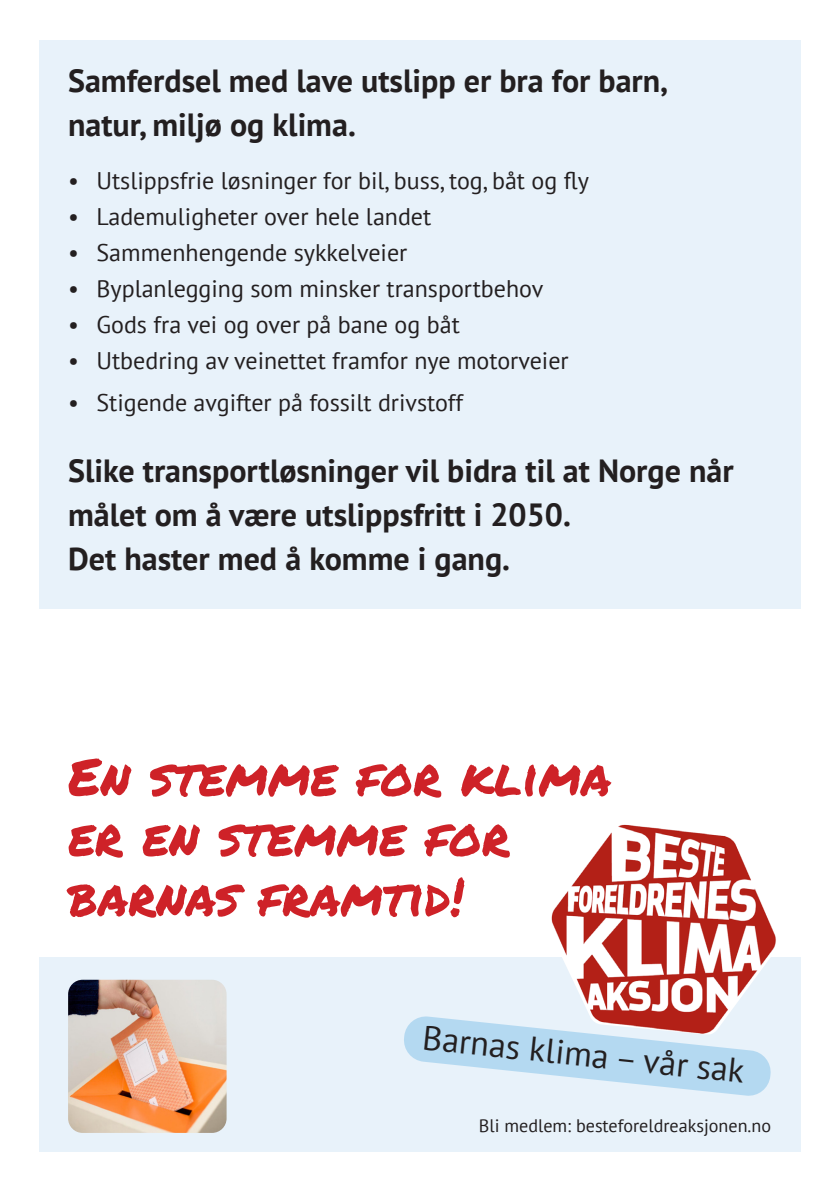
<style>
.page{position:relative;width:840px;height:1191px;background:#fff}
.page>*{position:absolute;margin:0;border:0;box-sizing:border-box;transform-origin:0 0}
.t1{font:52px/60px "Permanent Marker";color:#ce2228}
.t2{font:34px "PT Sans";color:#231f20}
.t3{font:700 32px/44px "PT Sans";color:#231f20}
.t4{font:24px "PT Sans";color:#231f20}
.t5{font:18px "PT Sans";color:#231f20}
</style>
<div class="page">
<div style="left:39px;top:40px;width:760px;height:568px;background:#e8f2fa"></div>
<div style="left:39px;top:957px;width:760px;height:194px;background:#e8f2fa"></div>
<img style="left:68px;top:979px;width:158px;height:153px">
<img style="left:551px;top:824px;width:225px;height:191px">
<svg style="left:404px;top:1015px;width:367px;height:81px"></svg>
<p class="t3" style="left:68px;top:58px;width:600px">Samferdsel med lave utslipp er bra for barn, natur, miljø og klima.</p>
<p class="t4" style="left:68px;top:165px;width:522px">• Utslippsfrie løsninger for bil, buss, tog, båt og fly</p>
<p class="t4" style="left:68px;top:201px;width:364px">• Lademuligheter over hele landet</p>
<p class="t4" style="left:68px;top:237px;width:340px">• Sammenhengende sykkelveier</p>
<p class="t4" style="left:68px;top:273px;width:476px">• Byplanlegging som minsker transportbehov</p>
<p class="t4" style="left:68px;top:309px;width:393px">• Gods fra vei og over på bane og båt</p>
<p class="t4" style="left:68px;top:345px;width:502px">• Utbedring av veinettet framfor nye motorveier</p>
<p class="t4" style="left:68px;top:387px;width:396px">• Stigende avgifter på fossilt drivstoff</p>
<p class="t3" style="left:68px;top:448px;width:666px">Slike transportløsninger vil bidra til at Norge når målet om å være utslippsfritt i 2050.<br>Det haster med å komme i gang.</p>
<p class="t1" style="left:68px;top:745px;width:544px">En stemme for klima</p>
<p class="t1" style="left:68px;top:805px;width:443px">er en stemme for barnas framtid!</p>
<p class="t2" style="left:425px;top:1015px;width:324px;rotate:6deg">Barnas klima – vår sak</p>
<p class="t5" style="left:478px;top:1114px;width:293px">Bli medlem: besteforeldreaksjonen.no</p>
</div>
